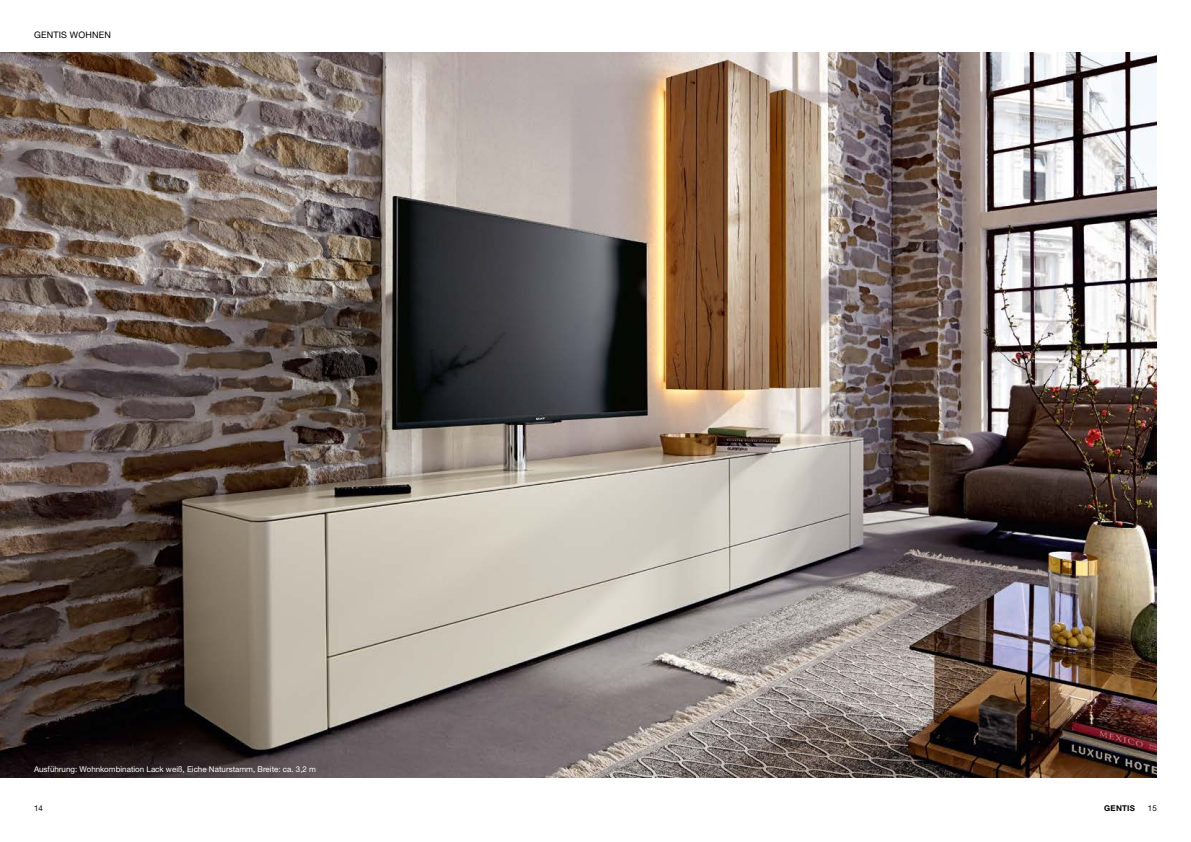
<style>
.page{position:relative;width:1191px;height:842px;background:#fff}
.page>*{position:absolute;margin:0;border:0;box-sizing:border-box;transform-origin:0 0}
.t1{font:9px "Helvetica Neue LTW1 G";letter-spacing:.02em;color:#000}
.t2{font:8px "Helvetica Neue LTW1 G";color:#fff}
.t3{font:700 8px "Helvetica Neue LTW1 G";letter-spacing:.035em;color:#000}
.t4{font:8px "Helvetica Neue LTW1 G";color:#000}
</style>
<div class="page">
<img style="left:0;top:52px;width:1157px;height:725px">
<p class="t1" style="left:34px;top:29px;width:78px">GENTIS WOHNEN</p>
<p class="t2" style="left:34px;top:764px;width:283px">Ausführung: Wohnkombination Lack weiß, Eiche Naturstamm, Breite: ca. 3,2 m</p>
<p class="t4" style="left:34px;top:803px;width:11px">14</p>
<p class="t3" style="left:1104px;top:803px;width:32px">GENTIS</p>
<p class="t4" style="left:1147px;top:803px;width:11px">15</p>
</div>
